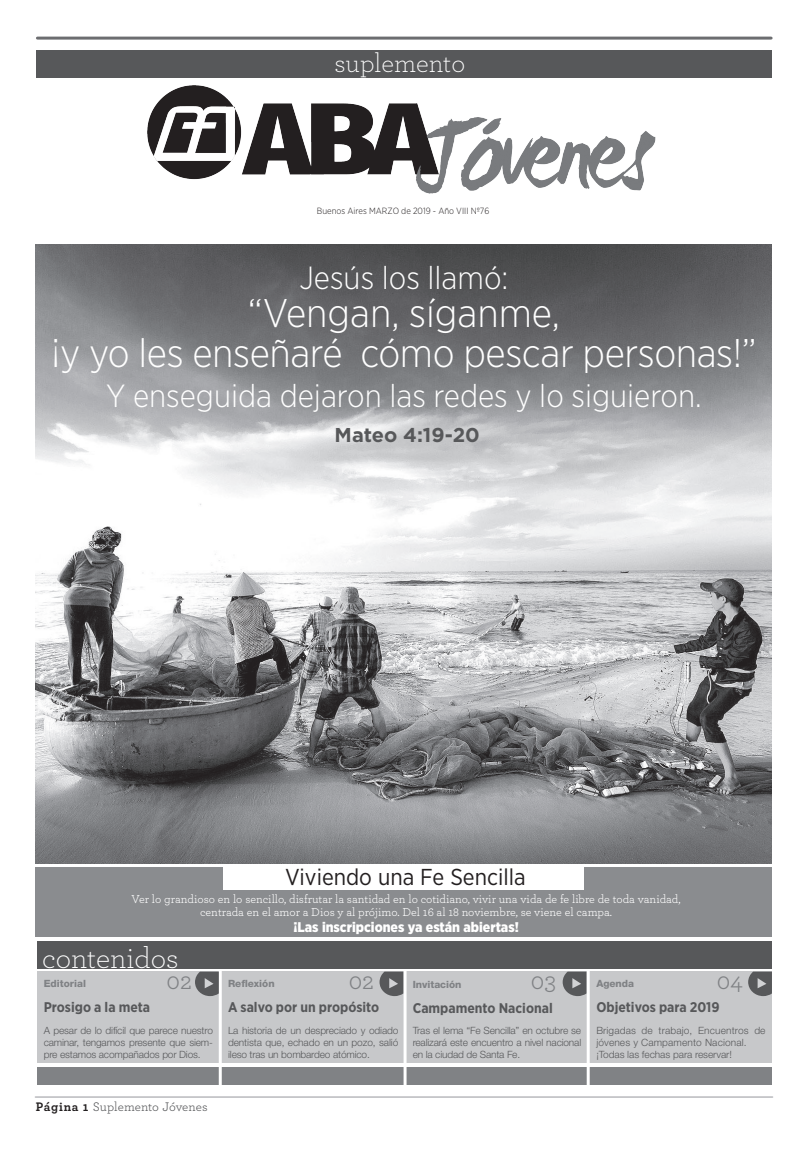
<style>
.page{position:relative;width:808px;height:1149px;background:#fff}
.page>*{position:absolute;margin:0;border:0;box-sizing:border-box;transform-origin:0 0}
.t1{font:300 40px "Gotham Narrow";letter-spacing:-.01em;color:#fff}
.t2{font:300 32px "Gotham Narrow";color:#fff}
.t3{font:300 30px "Archer";color:#fff}
.t4{font:300 27px "Archer";color:#fff}
.t5{font:25px "Archer";color:#808285}
.t6{font:23px "Gotham Narrow";color:#231f20}
.t7{font:700 20px "Gotham";color:#57585a}
.t8{font:700 14px "Gotham Narrow";color:#57585a}
.t9{font:900 14px "Gotham Narrow";color:#fff}
.t10{font:13px "Archer";color:#57585a}
.t11{font:12px "Archer";color:#fff}
.t12{font:300 10px/12px "Helvetica Neue LT Std";letter-spacing:-.01em;color:#57585a;text-align:justify}
.t13{font:300 10px/12px "Helvetica Neue LT Std";letter-spacing:.02em;color:#57585a}
.t14{font:800 10px "Helvetica Neue LT Std";color:#808285}
.t15{font:300 9px "Gotham Narrow";color:#231f20}
.s1{font-weight:700;color:#231f20}
</style>
<div class="page">
<hr style="left:35px;top:1095px;width:737px;height:2px;background:#bcbdc0">
<div style="left:37px;top:1066px;width:735px;height:18px;background:#808285"></div>
<div style="left:37px;top:971px;width:735px;height:91px;background:#c7c8ca"></div>
<div style="left:37px;top:940px;width:735px;height:28px;background:#57585a"></div>
<hr style="left:404px;top:968px;width:3px;height:117px;background:#fff">
<hr style="left:587px;top:968px;width:3px;height:117px;background:#fff">
<hr style="left:219px;top:968px;width:3px;height:117px;background:#fff">
<svg style="left:195px;top:971px;width:24px;height:24px"></svg>
<svg style="left:379px;top:971px;width:24px;height:24px"></svg>
<svg style="left:563px;top:971px;width:23px;height:24px"></svg>
<svg style="left:748px;top:971px;width:24px;height:24px"></svg>
<img style="left:148px;top:85px;width:507px;height:109px">
<hr style="left:37px;top:37px;width:734px;height:3px;background:#6c6d70">
<div style="left:36px;top:51px;width:736px;height:27px;background:#57585a"></div>
<img style="left:36px;top:244px;width:736px;height:619px">
<div style="left:36px;top:866px;width:736px;height:70px;background:#8a8c8f"></div>
<div style="left:224px;top:863px;width:360px;height:26px;background:#fff"></div>
<p class="t4" style="left:334px;top:46px;width:132px">suplemento</p>
<p class="t15" style="left:317px;top:205px;width:174px">Buenos Aires MARZO de 2019 - Año VIII Nº76</p>
<p class="t2" style="left:299px;top:258px;width:210px">Jesús los llamó:</p>
<p class="t1" style="left:248px;top:288px;width:313px">“Vengan, síganme,</p>
<p class="t1" style="left:51px;top:328px;width:707px">¡y yo les enseñaré cómo pescar personas!”</p>
<p class="t2" style="left:106px;top:376px;width:597px">Y enseguida dejaron las redes y lo siguieron.</p>
<p class="t7" style="left:335px;top:421px;width:147px">Mateo 4:19-20</p>
<p class="t6" style="left:285px;top:862px;width:242px">Viviendo una Fe Sencilla</p>
<p class="t11" style="left:132px;top:890px;width:550px">Ver lo grandioso en lo sencillo, disfrutar la santidad en lo cotidiano, vivir una vida de fe libre de toda vanidad,</p>
<p class="t11" style="left:200px;top:903px;width:413px">centrada en el amor a Dios y al prójimo. Del 16 al 18 noviembre, se viene el campa.</p>
<p class="t9" style="left:293px;top:917px;width:227px">¡Las inscripciones ya están abiertas!</p>
<p class="t3" style="left:42px;top:938px;width:138px">contenidos</p>
<p class="t5" style="left:166px;top:963px;width:27px">02</p>
<p class="t5" style="left:349px;top:963px;width:27px">02</p>
<p class="t5" style="left:531px;top:963px;width:27px">03</p>
<p class="t5" style="left:717px;top:963px;width:27px">04</p>
<p class="t14" style="left:228px;top:977px;width:48px">Reflexión</p>
<p class="t8" style="left:228px;top:998px;width:153px">A salvo por un propósito</p>
<p class="t12" style="left:228px;top:1023px;width:172px">La historia de un despreciado y odiado dentista que, echado en un pozo, salió ileso tras un bombardeo atómico.</p>
<p class="t14" style="left:44px;top:977px;width:44px">Editorial</p>
<p class="t8" style="left:44px;top:998px;width:108px">Prosigo a la meta</p>
<p class="t12" style="left:44px;top:1023px;width:171px">A pesar de lo difícil que parece nuestro caminar, tengamos presente que siem&shy;pre estamos acompañados por Dios.</p>
<p class="t14" style="left:596px;top:977px;width:39px">Agenda</p>
<p class="t8" style="left:596px;top:998px;width:125px">Objetivos para 2019</p>
<p class="t13" style="left:596px;top:1023px;width:171px">Brigadas de trabajo, Encuentros de jóvenes y Campamento Nacional.</p>
<p class="t12" style="left:596px;top:1047px;width:137px">¡Todas las fechas para reservar!</p>
<p class="t14" style="left:413px;top:977px;width:50px">Invitación</p>
<p class="t8" style="left:413px;top:998px;width:142px">Campamento Nacional</p>
<p class="t12" style="left:413px;top:1024px;width:170px">Tras el lema “Fe Sencilla” en octubre se realizará este encuentro a nivel nacional en la ciudad de Santa Fe.</p>
<p class="t10" style="left:36px;top:1097px;width:173px"><span class="s1">Página 1</span> Suplemento Jóvenes</p>
</div>
